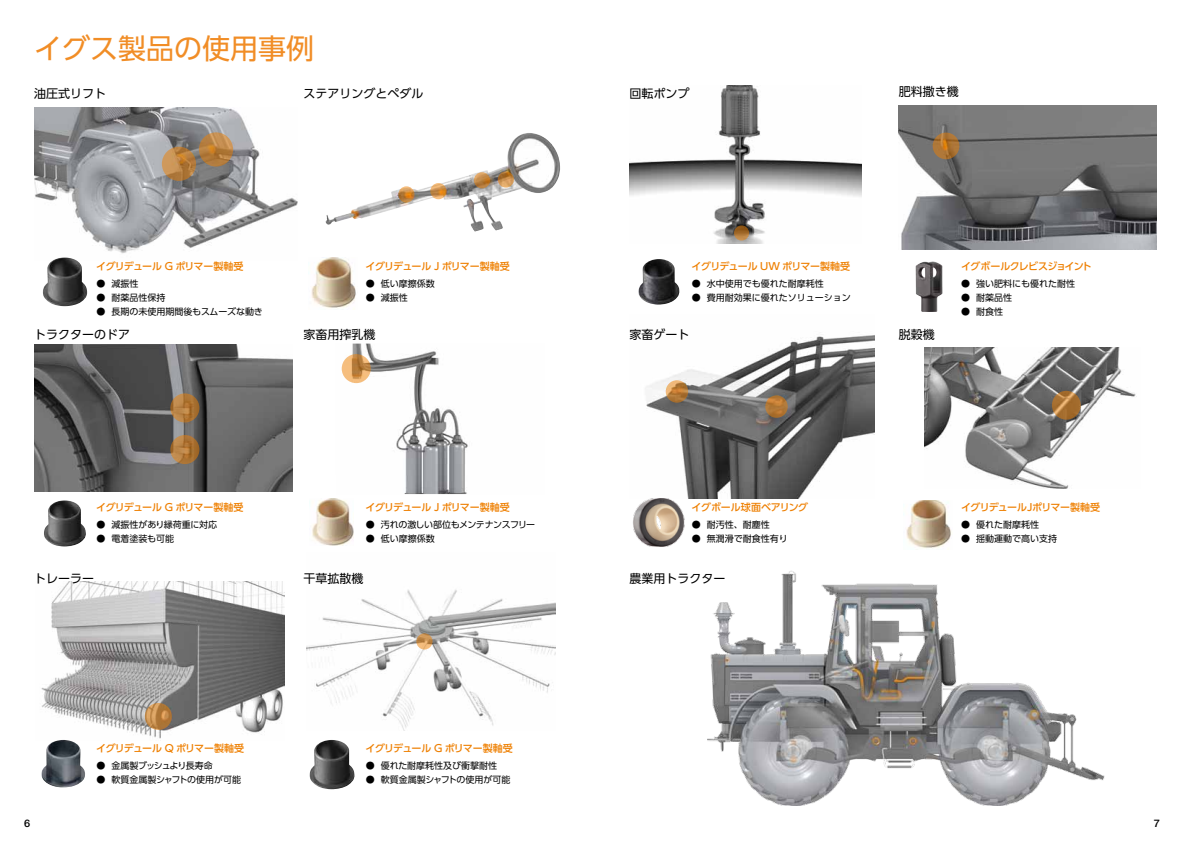
<style>
.page{position:relative;width:1191px;height:842px;background:#fff}
.page>*{position:absolute;margin:0;border:0;box-sizing:border-box;transform-origin:0 0}
.t1{font:28px "UD Shin Go Pro";color:#f18d26}
.t2{font:12px "UD Shin Go Pro";color:#000}
.t3{font:500 10.4px "Helvetica Neue";color:#000;scale:1.05 1}
.t4{font:500 10px "UD Shin Go Pro";letter-spacing:-.06em;color:#ee7f00}
.t5{font:500 10px "UD Shin Go Pro";letter-spacing:-.04em;color:#ee7f00}
.t6{font:500 10px "UD Shin Go Pro";letter-spacing:-.08em;color:#ee7f00}
.t7{font:500 10px "UD Shin Go Pro";letter-spacing:-.015em;color:#ee7f00}
.t8{font:9px "UD Shin Go Pro";color:#000}
.t9{font:9px "UD Shin Go Pro";letter-spacing:-.05em;color:#000}
.t10{font:9px "UD Shin Go Pro";letter-spacing:-.09em;color:#000}
</style>
<div class="page">
<img style="left:34px;top:108px;width:263px;height:146px">
<img style="left:43px;top:257px;width:44px;height:49px">
<img style="left:311px;top:258px;width:45px;height:50px">
<img style="left:325px;top:133px;width:201px;height:92px">
<svg style="left:398px;top:186px;width:16px;height:17px"></svg>
<svg style="left:430px;top:183px;width:16px;height:16px"></svg>
<svg style="left:474px;top:172px;width:16px;height:16px"></svg>
<svg style="left:498px;top:171px;width:16px;height:17px"></svg>
<img style="left:341px;top:344px;width:127px;height:150px">
<svg style="left:342px;top:354px;width:29px;height:29px"></svg>
<img style="left:309px;top:499px;width:45px;height:47px">
<img style="left:34px;top:344px;width:258px;height:148px">
<svg style="left:170px;top:393px;width:29px;height:29px"></svg>
<svg style="left:162px;top:147px;width:34px;height:34px"></svg>
<svg style="left:199px;top:132px;width:34px;height:35px"></svg>
<svg style="left:170px;top:435px;width:29px;height:29px"></svg>
<img style="left:44px;top:500px;width:42px;height:47px">
<img style="left:41px;top:581px;width:243px;height:158px">
<svg style="left:145px;top:703px;width:27px;height:27px"></svg>
<img style="left:41px;top:740px;width:44px;height:47px">
<img style="left:306px;top:589px;width:250px;height:141px">
<svg style="left:416px;top:633px;width:16px;height:16px"></svg>
<img style="left:310px;top:740px;width:44px;height:49px">
<img style="left:707px;top:570px;width:398px;height:236px">
<img style="left:638px;top:259px;width:41px;height:46px">
<img style="left:629px;top:85px;width:233px;height:159px">
<svg style="left:734px;top:225px;width:15px;height:16px"></svg>
<img style="left:924px;top:347px;width:213px;height:141px">
<svg style="left:1052px;top:391px;width:28px;height:29px"></svg>
<img style="left:903px;top:500px;width:48px;height:48px">
<img style="left:899px;top:106px;width:258px;height:143px">
<svg style="left:932px;top:133px;width:27px;height:26px"></svg>
<img style="left:915px;top:261px;width:27px;height:51px">
<img style="left:645px;top:335px;width:229px;height:164px">
<svg style="left:665px;top:380px;width:23px;height:23px"></svg>
<svg style="left:765px;top:395px;width:22px;height:23px"></svg>
<img style="left:633px;top:499px;width:52px;height:48px">
<h1 class="t1" style="left:34px;top:25px;width:281px">イグス製品の使用事例</h1>
<h2 class="t2" style="left:34px;top:84px;width:73px">油圧式リフト</h2>
<h2 class="t2" style="left:303px;top:84px;width:121px">ステアリングとペダル</h2>
<h2 class="t2" style="left:629px;top:84px;width:61px">回転ポンプ</h2>
<h2 class="t2" style="left:899px;top:81px;width:61px">肥料撒き機</h2>
<p class="t4" style="left:365px;top:258px;width:146px">イグリデュール J ポリマー製軸受</p>
<p class="t5" style="left:961px;top:258px;width:132px">イグボールクレビスジョイント</p>
<p class="t4" style="left:96px;top:258px;width:149px">イグリデュール G ポリマー製軸受</p>
<p class="t5" style="left:691px;top:258px;width:160px">イグリデュール UW ポリマー製軸受</p>
<p class="t8" style="left:96px;top:276px;width:43px">● 減振性</p>
<p class="t8" style="left:96px;top:290px;width:70px">● 耐薬品性保持</p>
<p class="t8" style="left:96px;top:304px;width:168px">● 長期の未使用期間後もスムーズな動き</p>
<h2 class="t2" style="left:34px;top:325px;width:97px">トラクターのドア</h2>
<p class="t8" style="left:366px;top:276px;width:70px">● 低い摩擦係数</p>
<p class="t8" style="left:366px;top:290px;width:43px">● 減振性</p>
<h2 class="t2" style="left:303px;top:325px;width:73px">家畜用搾乳機</h2>
<p class="t8" style="left:692px;top:276px;width:133px">● 水中使用でも優れた耐摩耗性</p>
<p class="t8" style="left:692px;top:290px;width:160px">● 費用耐効果に優れたソリューション</p>
<h2 class="t2" style="left:629px;top:325px;width:61px">家畜ゲート</h2>
<h2 class="t2" style="left:899px;top:325px;width:37px">脱穀機</h2>
<p class="t8" style="left:961px;top:276px;width:115px">● 強い肥料にも優れた耐性</p>
<p class="t8" style="left:961px;top:290px;width:52px">● 耐薬品性</p>
<p class="t8" style="left:961px;top:304px;width:43px">● 耐食性</p>
<p class="t4" style="left:365px;top:499px;width:146px">イグリデュール J ポリマー製軸受</p>
<p class="t6" style="left:961px;top:499px;width:141px">イグリデュールＪポリマー製軸受</p>
<p class="t4" style="left:96px;top:499px;width:149px">イグリデュール G ポリマー製軸受</p>
<p class="t7" style="left:691px;top:499px;width:118px">イグボール球面ベアリング</p>
<p class="t8" style="left:96px;top:517px;width:122px">● 減振性があり縁荷重に対応</p>
<p class="t8" style="left:96px;top:531px;width:79px">● 電着塗装も可能</p>
<p class="t9" style="left:366px;top:517px;width:171px">● 汚れの激しい部位もメンテナンスフリー</p>
<p class="t8" style="left:366px;top:531px;width:70px">● 低い摩擦係数</p>
<h2 class="t2" style="left:34px;top:568px;width:61px">トレーラー</h2>
<h2 class="t2" style="left:303px;top:568px;width:61px">干草拡散機</h2>
<p class="t4" style="left:96px;top:740px;width:149px">イグリデュール Q ポリマー製軸受</p>
<p class="t10" style="left:96px;top:758px;width:118px">● 金属製ブッシュより長寿命</p>
<p class="t8" style="left:96px;top:772px;width:146px">● 軟質金属製シャフトの使用が可能</p>
<p class="t4" style="left:365px;top:740px;width:149px">イグリデュール G ポリマー製軸受</p>
<p class="t8" style="left:366px;top:758px;width:133px">● 優れた耐摩耗性及び衝撃耐性</p>
<p class="t8" style="left:366px;top:772px;width:146px">● 軟質金属製シャフトの使用が可能</p>
<p class="t8" style="left:692px;top:517px;width:79px">● 耐汚性、耐塵性</p>
<p class="t8" style="left:692px;top:531px;width:97px">● 無潤滑で耐食性有り</p>
<h2 class="t2" style="left:629px;top:568px;width:97px">農業用トラクター</h2>
<p class="t8" style="left:961px;top:517px;width:79px">● 優れた耐摩耗性</p>
<p class="t8" style="left:961px;top:531px;width:97px">● 揺動運動で高い支持</p>
<p class="t3" style="left:24px;top:817px;width:7px">6</p>
<p class="t3" style="left:1153px;top:817px;width:7px">7</p>
</div>
